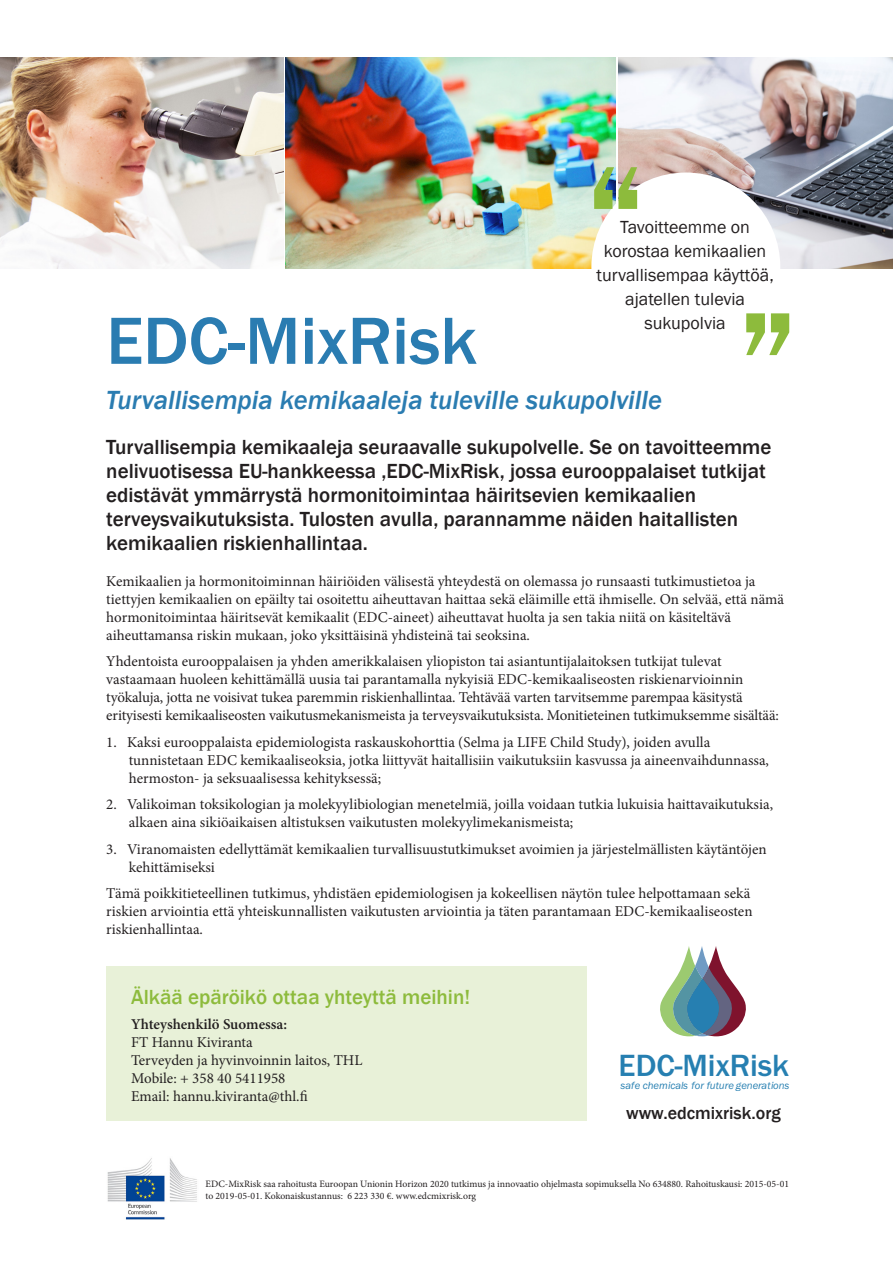
<style>
.page{position:relative;width:893px;height:1263px;background:#fff}
.page>*{position:absolute;margin:0;border:0;box-sizing:border-box;transform-origin:0 0}
.t1{font:500 69px "Franklin Gothic";color:#2a7cb1}
.t2{font:500 31.8px "Franklin Gothic";color:#267fb1}
.t3{font:italic 500 27px "Franklin Gothic";color:#2a7cb1}
.t4{font:500 21px/24px "Franklin Gothic";color:#231f20}
.t5{font:500 21px "Franklin Gothic";color:#8dbb3c}
.t6{font:18px/24px "Franklin Gothic";color:#231f20;text-align:center}
.t7{font:500 18px "Franklin Gothic";color:#231f20}
.t8{font:15px/18px "Minion Pro";color:#231f20}
.t9{font:600 15px "Minion Pro";color:#231f20}
.t10{font:italic 10.65px "Franklin Gothic";color:#267fb1}
.t11{font:9.75px/12px "Minion Pro";color:#231f20}
</style>
<div class="page">
<img style="left:618px;top:58px;width:275px;height:211px">
<div style="left:106px;top:966px;width:481px;height:154px;background:#e8f1d8"></div>
<svg style="left:660px;top:946px;width:86px;height:90px"></svg>
<img style="left:0;top:57px;width:283px;height:212px">
<img style="left:286px;top:57px;width:330px;height:212px">
<img style="left:107px;top:1158px;width:90px;height:62px">
<div style="left:591px;top:173px;width:189px;height:188px;background:#fff;border-radius:50%"></div>
<svg style="left:594px;top:167px;width:43px;height:42px;background:#97b773"></svg>
<svg style="left:746px;top:313px;width:43px;height:42px"></svg>
<p class="t6" style="left:596px;top:215px;width:179px">Tavoitteemme on korostaa kemikaalien turvallisempaa käyttöä, ajatellen tulevia sukupolvia</p>
<p class="t1" style="left:106px;top:298px;width:372px">EDC-MixRisk</p>
<p class="t3" style="left:106px;top:383px;width:557px">Turvallisempia kemikaaleja tuleville sukupolville</p>
<p class="t4" style="left:106px;top:435px;width:667px">Turvallisempia kemikaaleja seuraavalle sukupolvelle. Se on tavoitteemme nelivuotisessa EU-hankkeessa ,EDC-MixRisk, jossa eurooppalaiset tutkijat edistävät ymmärrystä hormonitoimintaa häiritsevien kemikaalien terveysvaikutuksista. Tulosten avulla, parannamme näiden haitallisten kemikaalien riskienhallintaa.</p>
<p class="t8" style="left:106px;top:572px;width:679px">Kemikaalien ja hormonitoiminnan häiriöiden välisestä yhteydestä on olemassa jo runsaasti tutkimustietoa ja tiettyjen kemikaalien on epäilty tai osoitettu aiheuttavan haittaa sekä eläimille että ihmiselle. On selvää, että nämä hormonitoimintaa häiritsevät kemikaalit (EDC-aineet) aiheuttavat huolta ja sen takia niitä on käsiteltävä aiheuttamansa riskin mukaan, joko yksittäisinä yhdisteinä tai seoksina.</p>
<p class="t8" style="left:106px;top:653px;width:674px">Yhdentoista eurooppalaisen ja yhden amerikkalaisen yliopiston tai asiantuntijalaitoksen tutkijat tulevat vastaamaan huoleen kehittämällä uusia tai parantamalla nykyisiä EDC-kemikaaliseosten riskienarvioinnin työkaluja, jotta ne voisivat tukea paremmin riskienhallintaa. Tehtävää varten tarvitsemme parempaa käsitystä erityisesti kemikaaliseosten vaikutusmekanismeista ja terveysvaikutuksista. Monitieteinen tutkimuksemme sisältää:</p>
<p class="t8" style="left:129px;top:733px;width:642px;text-indent:-22px">1. Kaksi eurooppalaista epidemiologista raskauskohorttia (Selma ja LIFE Child Study), joiden avulla tunnistetaan EDC kemikaaliseoksia, jotka liittyvät haitallisiin vaikutuksiin kasvussa ja aineenvaihdunnassa, hermoston- ja seksuaalisessa kehityksessä;</p>
<p class="t8" style="left:129px;top:796px;width:646px;text-indent:-22px">2. Valikoiman toksikologian ja molekyylibiologian menetelmiä, joilla voidaan tutkia lukuisia haittavaikutuksia, alkaen aina sikiöaikaisen altistuksen vaikutusten molekyylimekanismeista;</p>
<p class="t8" style="left:129px;top:840px;width:639px;text-indent:-22px">3. Viranomaisten edellyttämät kemikaalien turvallisuustutkimukset avoimien ja järjestelmällisten käytäntöjen kehittämiseksi</p>
<p class="t8" style="left:106px;top:885px;width:648px">Tämä poikkitieteellinen tutkimus, yhdistäen epidemiologisen ja kokeellisen näytön tulee helpottamaan sekä riskien arviointia että yhteiskunnallisten vaikutusten arviointia ja täten parantamaan EDC-kemikaaliseosten riskienhallintaa.</p>
<p class="t5" style="left:131px;top:984px;width:341px">Älkää epäröikö ottaa yhteyttä meihin!</p>
<p class="t9" style="left:131px;top:1013px;width:157px">Yhteyshenkilö Suomessa:</p>
<p class="t8" style="left:131px;top:1033px;width:123px">FT Hannu Kiviranta</p>
<p class="t8" style="left:131px;top:1051px;width:233px">Terveyden ja hyvinvoinnin laitos, THL</p>
<p class="t8" style="left:131px;top:1069px;width:156px">Mobile: + 358 40 5411958</p>
<p class="t8" style="left:131px;top:1087px;width:178px">Email: hannu.kiviranta@thl.fi</p>
<p class="t2" style="left:619px;top:1046px;width:172px">EDC-MixRisk</p>
<p class="t10" style="left:621px;top:1079px;width:170px">safe chemicals for future generations</p>
<p class="t7" style="left:626px;top:1101px;width:156px">www.edcmixrisk.org</p>
<p class="t11" style="left:206px;top:1178px;width:585px">EDC-MixRisk saa rahoitusta Euroopan Unionin Horizon 2020 tutkimus ja innovaatio ohjelmasta sopimuksella No 634880. Rahoituskausi: 2015-05-01 to 2019-05-01. Kokonaiskustannus: 6 223 330 €. www.edcmixrisk.org</p>
</div>
